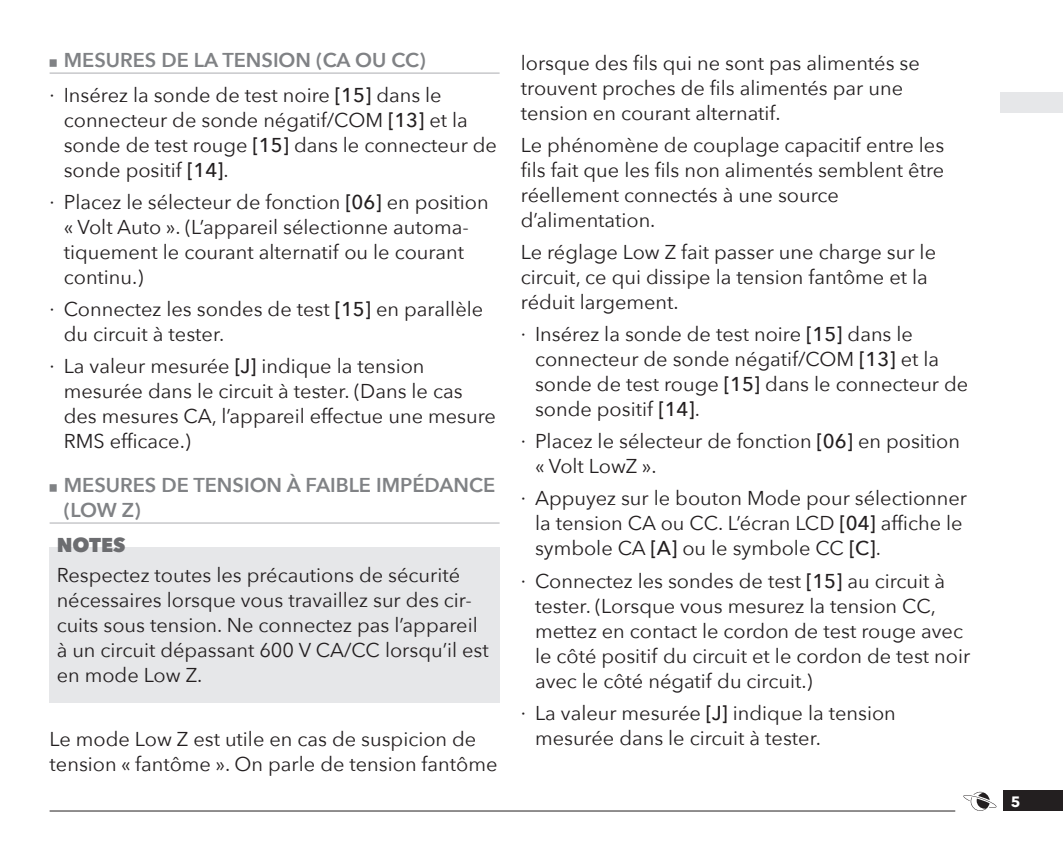
<style>
.page{position:relative;width:1063px;height:851px;background:#fff}
.page>*{position:absolute;margin:0;border:0;box-sizing:border-box;transform-origin:0 0}
.TEKST_-_NOTE_IMPORTANT{font:20px/25px "Avenir Next";color:#231f20}
.TEKST{font:20px/25px "Avenir Next";color:#231f20}
.TITLE_-_NIV2{font:600 20px/25px "Avenir Next";color:#808285}
.TITLE_-_NOTE_IMPORTANT{font:800 20px "Avenir Next";color:#6c6d70}
.t1{font:700 15px "Avenir Next";color:#fff}
.s1{font-weight:500}
</style>
<div class="page">
<div style="left:1004px;top:790px;width:59px;height:20px;background:#231f20"></div>
<svg style="left:963px;top:791px;width:34px;height:19px"></svg>
<hr style="left:50px;top:810px;width:905px;height:1px;background:#231f20">
<div style="left:1001px;top:92px;width:62px;height:21px;background:#e6e7e9"></div>
<div style="left:50px;top:59px;width:7px;height:8px;background:#808285"></div>
<hr style="left:50px;top:72px;width:450px;height:2px;background:#bcbdc0">
<div style="left:50px;top:484px;width:7px;height:7px;background:#808285"></div>
<hr style="left:50px;top:522px;width:450px;height:1px;background:#bcbdc0">
<div style="left:50px;top:547px;width:450px;height:156px;background:#e6e7e9"></div>
<p class="TITLE_-_NIV2" style="left:64px;top:47px;width:363px">MESURES DE LA TENSION (CA OU CC)</p>
<p class="TEKST_-_NOTE_IMPORTANT" style="left:64px;top:81px;width:435px;text-indent:-14px">· Insérez la sonde de test noire <span class="s1">[15]</span> dans le connecteur de sonde négatif/COM <span class="s1">[13]</span> et la sonde de test rouge <span class="s1">[15]</span> dans le connecteur de sonde positif <span class="s1">[14]</span>.</p>
<p class="TEKST_-_NOTE_IMPORTANT" style="left:64px;top:188px;width:427px;text-indent:-14px">· Placez le sélecteur de fonction <span class="s1">[06]</span> en position « Volt Auto ». (L’appareil sélectionne automa&shy;tiquement le courant alternatif ou le courant continu.)</p>
<p class="TEKST_-_NOTE_IMPORTANT" style="left:64px;top:296px;width:421px;text-indent:-14px">· Connectez les sondes de test <span class="s1">[15]</span> en parallèle du circuit à tester.</p>
<p class="TEKST_-_NOTE_IMPORTANT" style="left:64px;top:353px;width:434px;text-indent:-14px">· La valeur mesurée <span class="s1">[J]</span> indique la tension mesurée dans le circuit à tester. (Dans le cas des mesures CA, l’appareil effectue une mesure RMS efficace.)</p>
<p class="TITLE_-_NIV2" style="left:64px;top:472px;width:433px">MESURES DE TENSION À FAIBLE IMPÉDANCE (LOW Z)</p>
<p class="TITLE_-_NOTE_IMPORTANT" style="left:57px;top:532px;width:70px">NOTES</p>
<p class="TEKST_-_NOTE_IMPORTANT" style="left:57px;top:561px;width:434px">Respectez toutes les précautions de sécurité nécessaires lorsque vous travaillez sur des cir&shy;cuits sous tension. Ne connectez pas l’appareil à un circuit dépassant 600 V CA/CC lorsqu’il est en mode Low Z.</p>
<p class="TEKST" style="left:50px;top:725px;width:449px">Le mode Low Z est utile en cas de suspicion de tension « fantôme ». On parle de tension fantôme</p>
<p class="TEKST" style="left:521px;top:49px;width:401px">lorsque des fils qui ne sont pas alimentés se trouvent proches de fils alimentés par une tension en courant alternatif.</p>
<p class="TEKST" style="left:521px;top:131px;width:425px">Le phénomène de couplage capacitif entre les fils fait que les fils non alimentés semblent être réellement connectés à une source d’alimentation.</p>
<p class="TEKST" style="left:521px;top:238px;width:417px">Le réglage Low Z fait passer une charge sur le circuit, ce qui dissipe la tension fantôme et la réduit largement.</p>
<p class="TEKST_-_NOTE_IMPORTANT" style="left:535px;top:321px;width:435px;text-indent:-14px">· Insérez la sonde de test noire <span class="s1">[15]</span> dans le connecteur de sonde négatif/COM <span class="s1">[13]</span> et la sonde de test rouge <span class="s1">[15]</span> dans le connecteur de sonde positif <span class="s1">[14]</span>.</p>
<p class="TEKST_-_NOTE_IMPORTANT" style="left:535px;top:428px;width:427px;text-indent:-14px">· Placez le sélecteur de fonction <span class="s1">[06]</span> en position « Volt LowZ ».</p>
<p class="TEKST_-_NOTE_IMPORTANT" style="left:535px;top:485px;width:434px;text-indent:-14px">· Appuyez sur le bouton Mode pour sélectionner la tension CA ou CC. L’écran LCD <span class="s1">[04]</span> affiche le symbole CA <span class="s1">[A]</span> ou le symbole CC <span class="s1">[C]</span>.</p>
<p class="TEKST_-_NOTE_IMPORTANT" style="left:535px;top:567px;width:437px;text-indent:-14px">· Connectez les sondes de test <span class="s1">[15]</span> au circuit à tester. (Lorsque vous mesurez la tension CC, mettez en contact le cordon de test rouge avec le côté positif du circuit et le cordon de test noir avec le côté négatif du circuit.)</p>
<p class="TEKST_-_NOTE_IMPORTANT" style="left:535px;top:699px;width:362px;text-indent:-14px">· La valeur mesurée <span class="s1">[J]</span> indique la tension mesurée dans le circuit à tester.</p>
<p class="t1" style="left:1011px;top:788px;width:11px">5</p>
</div>
